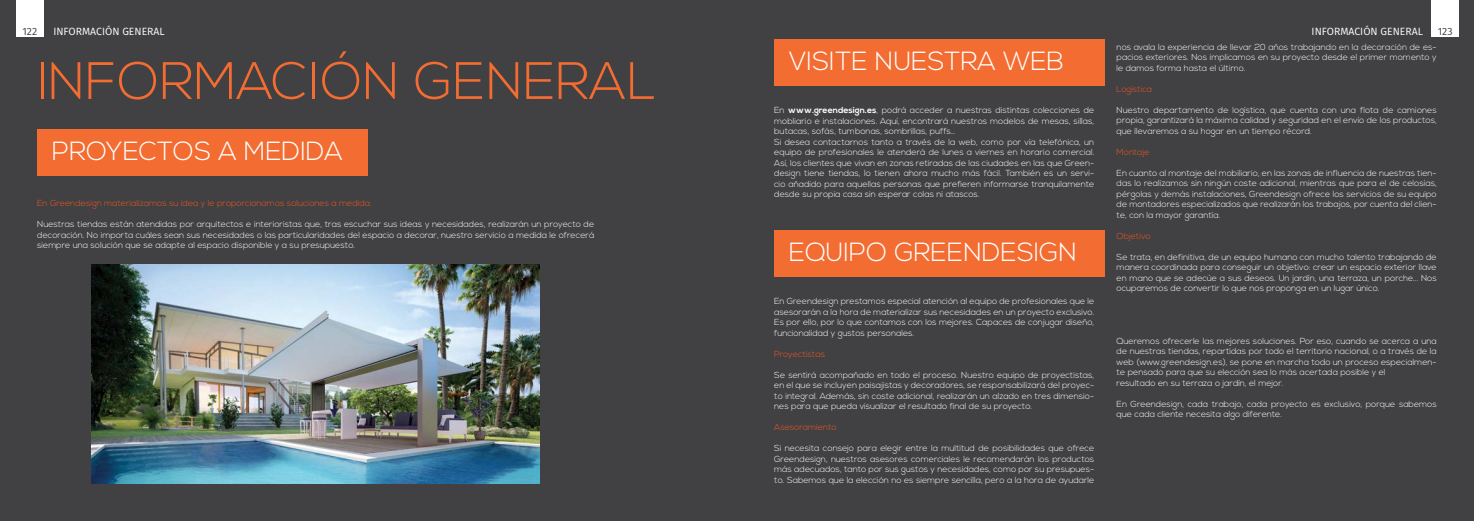
<style>
.page{position:relative;width:1474px;height:521px;background:#fff}
.page>*{position:absolute;margin:0;border:0;box-sizing:border-box;transform-origin:0 0}
.t1{font:300 52.5px "Nexa";color:#f36c31}
.t2{font:300 26.25px "Nexa";color:#fff}
.t3{font:10.5px "Fira Sans";color:#fff}
.t4{font:10.5px "Fira Sans";color:#414042}
.t5{font:300 8.75px/10.5px "Nexa";color:#fff;text-align:justify}
.t6{font:300 8.75px "Nexa";color:#f15a22}
.s1{font-weight:700}
</style>
<div class="page">
<div style="left:0;top:0;width:737px;height:521px;background:#414042"></div>
<div style="left:737px;top:0;width:736px;height:521px;background:#414042"></div>
<div style="left:1431px;top:0;width:27px;height:37px;background:#fff"></div>
<div style="left:16px;top:0;width:27px;height:37px;background:#fff"></div>
<div style="left:774px;top:40px;width:330px;height:46px;background:#f36c31"></div>
<div style="left:774px;top:231px;width:330px;height:46px;background:#f36c31"></div>
<div style="left:37px;top:129px;width:330px;height:46px;background:#f36c31"></div>
<img style="left:92px;top:264px;width:447px;height:220px">
<p class="t4" style="left:22px;top:23px;width:16px">122</p>
<p class="t3" style="left:53px;top:23px;width:54px">GARANTÍAS</p>
<p class="t3" style="left:53px;top:23px;width:113px">INFORMACIÓN GENERAL</p>
<p class="t3" style="left:1311px;top:23px;width:113px">INFORMACIÓN GENER L</p>
<p class="t3" style="left:1370px;top:23px;width:54px">GARANTÍAS</p>
<p class="t4" style="left:1437px;top:23px;width:16px">123</p>
<h1 class="t1" style="left:37px;top:51px;width:620px">INFORMACIÓN GENERAL</h1>
<h2 class="t2" style="left:52px;top:135px;width:292px">PROYECTOS A MEDIDA</h2>
<p class="t6" style="left:37px;top:198px;width:336px">En Greendesign materializamos su idea y le proporcionamos soluciones a medida.</p>
<p class="t5" style="left:37px;top:219px;width:558px">Nuestras tiendas están atendidas por arquitectos e interioristas que, tras escuchar sus ideas y necesidades, realizarán un proyecto de decoración. No importa cuáles sean sus necesidades o las particularidades del espacio a decorar, nuestro servicio a medida le ofrecerá siempre una solución que se adapte al espacio disponible y a su presupuesto.</p>
<h2 class="t2" style="left:789px;top:46px;width:277px">VISITE NUESTRA WEB</h2>
<p class="t5" style="left:774px;top:105px;width:321px;text-align:left">En <span class="s1">www.greendesign.es</span>, podrá acceder a nuestras distintas colecciones de mobliario e instalaciones. Aquí, encontrará nuestros modelos de mesas, sillas, butacas, sofás, tumbonas, sombrillas, puffs…<br>Si desea contactarnos tanto a través de la web, como por vía telefónica, un equipo de profesionales le atenderá de lunes a viernes en horario comercial.<br>Así, los clientes que vivan en zonas retiradas de las ciudades en las que Green&shy;design tiene tiendas, lo tienen ahora mucho más fácil. También es un servi&shy;cio añadido para aquellas personas que prefieren informarse tranquilamente desde su propia casa sin esperar colas ni atascos.</p>
<h2 class="t2" style="left:789px;top:237px;width:290px">EQUIPO GREENDESIGN</h2>
<p class="t5" style="left:774px;top:296px;width:321px">En Greendesign prestamos especial atención al equipo de profesionales que le asesorarán a la hora de materializar sus necesidades en un proyecto exclusivo.<br>Es por ello, por lo que contamos con los mejores. Capaces de conjugar diseño, funcionalidad y gustos personales.</p>
<p class="t6" style="left:774px;top:349px;width:52px">Proyectistas</p>
<p class="t5" style="left:774px;top:370px;width:321px">Se sentirá acompañado en todo el proceso. Nuestro equipo de proyectistas, en el que se incluyen paisajistas y decoradores, se responsabilizará del proyec&shy;to integral. Además, sin coste adicional, realizarán un alzado en tres dimensio&shy;nes para que pueda visualizar el resultado final de su proyecto.</p>
<p class="t6" style="left:774px;top:422px;width:64px">Asesoramiento</p>
<p class="t5" style="left:774px;top:443px;width:322px">Si necesita consejo para elegir entre la multitud de posibilidades que ofrece Greendesign, nuestros asesores comerciales le recomendarán los productos más adecuados, tanto por sus gustos y necesidades, como por su presupues&shy;to. Sabemos que la elección no es siempre sencilla, pero a la hora de ayudarle</p>
<p class="t5" style="left:1116px;top:42px;width:321px">nos avala la experiencia de llevar 20 años trabajando en la decoración de es&shy;pacios exteriores. Nos implicamos en su proyecto desde el primer momento y le damos forma hasta el último.</p>
<p class="t6" style="left:1116px;top:84px;width:37px">Logística</p>
<p class="t5" style="left:1116px;top:105px;width:321px">Nuestro departamento de logística, que cuenta con una flota de camiones propia, garantizará la máxima calidad y seguridad en el envío de los productos, que llevaremos a su hogar en un tiempo récord.</p>
<p class="t6" style="left:1116px;top:147px;width:35px">Montaje</p>
<p class="t5" style="left:1116px;top:168px;width:322px">En cuanto al montaje del mobiliario, en las zonas de influencia de nuestras tien&shy;das lo realizamos sin ningún coste adicional, mientras que para el de celosías, pérgolas y demás instalaciones, Greendesign ofrece los servicios de su equipo de montadores especializados que realizarán los trabajos, por cuenta del clien&shy;te, con la mayor garantía.</p>
<p class="t6" style="left:1116px;top:231px;width:35px">Objetivo</p>
<p class="t5" style="left:1116px;top:252px;width:321px">Se trata, en definitiva, de un equipo humano con mucho talento trabajando de manera coordinada para conseguir un objetivo: crear un espacio exterior llave en mano que se adecúe a sus deseos. Un jardín, una terraza, un porche... Nos ocuparemos de convertir lo que nos proponga en un lugar único.</p>
<p class="t5" style="left:1116px;top:336px;width:321px;text-align:left">Queremos ofrecerle las mejores soluciones. Por eso, cuando se acerca a una de nuestras tiendas, repartidas por todo el territorio nacional, o a través de la web (www.greendesign.es), se pone en marcha todo un proceso especialmen&shy;te pensado para que su elección sea lo más acertada posible y el<br>resultado en su terraza o jardín, el mejor.</p>
<p class="t5" style="left:1116px;top:399px;width:321px">En Greendesign, cada trabajo, cada proyecto es exclusivo, porque sabemos que cada cliente necesita algo diferente.</p>
</div>
